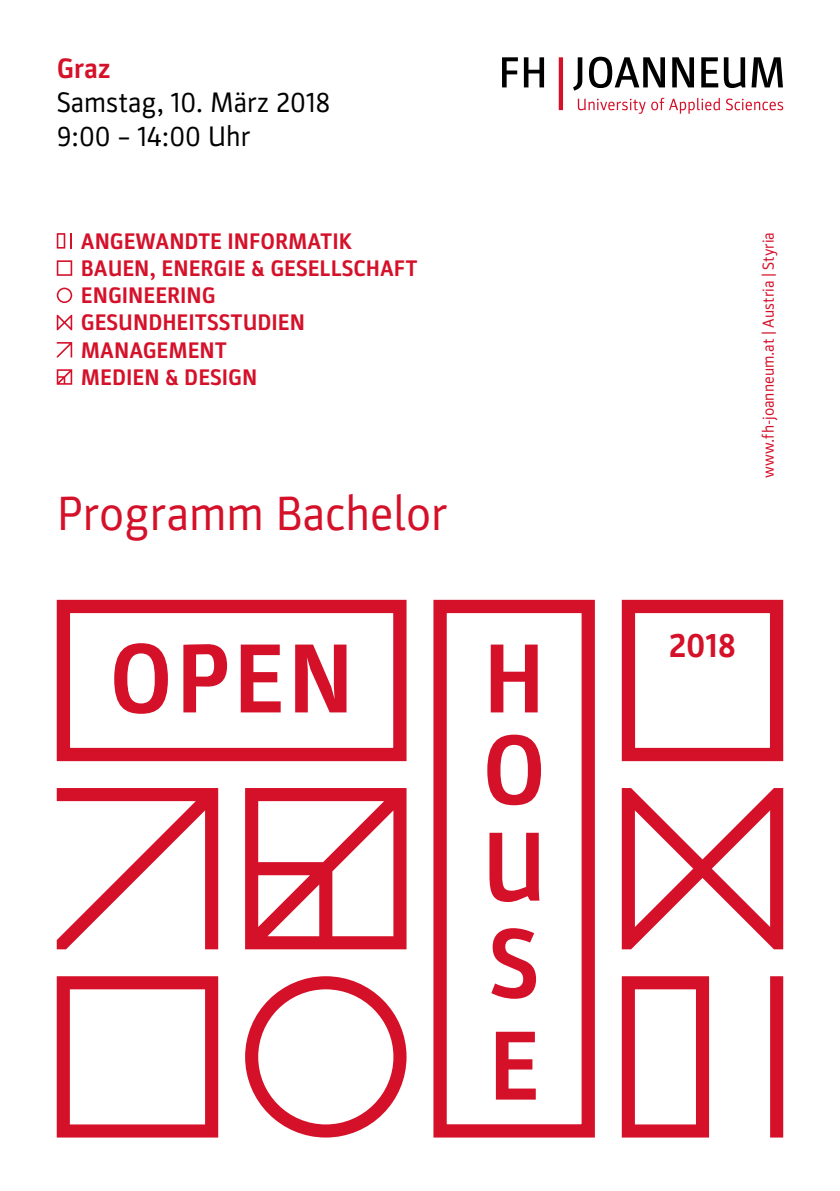
<style>
.page{position:relative;width:840px;height:1191px;background:#fff}
.page>*{position:absolute;margin:0;border:0;box-sizing:border-box;transform-origin:0 0}
.t1{font:700 98.6px/96.8px "Parka";color:#d5112a;text-align:justify}
.t2{font:48.2px "Parka";color:#d5112a}
.t3{font:700 34.2px "Parka";color:#d5112a}
.t4{font:28.4px/34px "Parka";color:#000}
.t5{font:700 28.4px "Parka";color:#d5112a}
.t6{font:700 22.6px/27.2px "Parka";color:#d5112a}
.t7{font:16px "Parka";color:#d5112a}
</style>
<div class="page">
<svg style="left:577px;top:98px;width:142px;height:16px"></svg>
<svg style="left:726px;top:98px;width:56px;height:12px"></svg>
<svg style="left:502px;top:57px;width:15px;height:30px"></svg>
<svg style="left:523px;top:57px;width:20px;height:30px"></svg>
<svg style="left:558px;top:57px;width:4px;height:53px"></svg>
<svg style="left:589px;top:57px;width:75px;height:31px"></svg>
<svg style="left:672px;top:57px;width:21px;height:30px"></svg>
<svg style="left:701px;top:57px;width:16px;height:30px"></svg>
<svg style="left:723px;top:57px;width:22px;height:31px"></svg>
<svg style="left:751px;top:57px;width:31px;height:30px"></svg>
<svg style="left:573px;top:57px;width:9px;height:34px"></svg>
<div style="left:57px;top:600px;width:349px;height:161px;border:13px solid #d5112a"></div>
<div style="left:621px;top:600px;width:161px;height:161px;border:13px solid #d5112a"></div>
<div style="left:433px;top:600px;width:161px;height:537px;border:13px solid #d5112a"></div>
<svg style="left:57px;top:976px;width:161px;height:161px"></svg>
<svg style="left:245px;top:788px;width:161px;height:161px"></svg>
<svg style="left:621px;top:788px;width:161px;height:161px"></svg>
<svg style="left:57px;top:788px;width:161px;height:161px"></svg>
<svg style="left:770px;top:976px;width:12px;height:161px;background:#d5132c"></svg>
<svg style="left:621px;top:976px;width:87px;height:161px"></svg>
<svg style="left:245px;top:976px;width:161px;height:161px"></svg>
<svg style="left:71px;top:233px;width:1px;height:16px"></svg>
<svg style="left:57px;top:233px;width:8px;height:16px"></svg>
<svg style="left:57px;top:260px;width:15px;height:16px"></svg>
<svg style="left:57px;top:287px;width:15px;height:16px"></svg>
<svg style="left:57px;top:315px;width:15px;height:15px"></svg>
<svg style="left:57px;top:342px;width:15px;height:15px"></svg>
<svg style="left:57px;top:369px;width:15px;height:16px"></svg>
<p class="t5" style="left:57px;top:53px;width:56px">Graz</p>
<p class="t4" style="left:57px;top:86px;width:275px">Samstag, 10. März 2018<br>9:00 – 14:00 Uhr</p>
<p class="t6" style="left:81px;top:227px;width:338px">ANGEWANDTE INFORMATIK<br>BAUEN, ENERGIE &amp; GESELLSCHAFT<br>ENGINEERING<br>GESUNDHEITSSTUDIEN<br>MANAGEMENT<br>MEDIEN &amp; DESIGN</p>
<h2 class="t2" style="left:57px;top:487px;width:392px">Programm Bachelor</h2>
<p class="t7" style="left:759px;top:477px;width:247px;rotate:-90deg">www.fh-joanneum.at | Austria | Styria</p>
<h1 class="t1" style="left:109px;top:630px;width:246px">OPEN</h1>
<h3 class="t3" style="left:668px;top:626px;width:69px">2018</h3>
<h1 class="t1" style="left:481px;top:630px;width:66px">H O U S E</h1>
</div>
